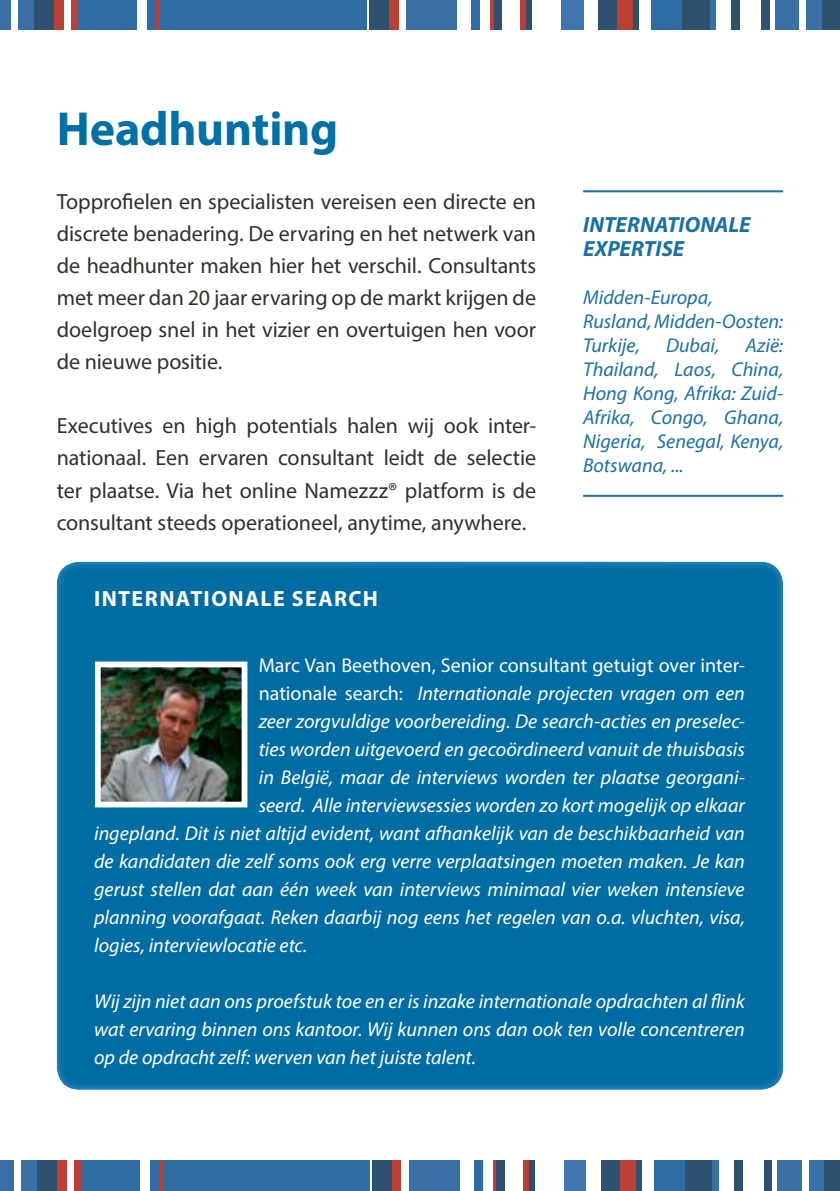
<style>
.page{position:relative;width:840px;height:1191px;background:#fff}
.page>*{position:absolute;margin:0;border:0;box-sizing:border-box;transform-origin:0 0}
.t1{font:700 48px "Myriad Pro";color:#0070a7}
.t2{font:22px/32px "Myriad Pro";color:#362f29;text-align:justify}
.t3{font:italic 700 22px/24px "Myriad Pro";color:#1a70a3}
.t4{font:700 22px "Myriad Pro";letter-spacing:.065em;color:#fff}
.t5{font:italic 20px/28px "Myriad Pro";color:#fff;text-align:justify}
.t6{font:italic 20px/24px "Myriad Pro";color:#1a70a3}
.t7{font:20px "Myriad Pro";color:#fff}
.s1{font-style:normal}
</style>
<div class="page">
<div style="left:55px;top:559px;width:728px;height:532px;background:#006ca4"></div>
<div style="left:0;top:1160px;width:14px;height:31px;background:#3a70a6"></div>
<div style="left:21px;top:1160px;width:16px;height:31px;background:#3a70a6"></div>
<div style="left:37px;top:1160px;width:20px;height:31px;background:#2d516f"></div>
<div style="left:57px;top:1160px;width:10px;height:31px;background:#ba4035"></div>
<div style="left:74px;top:1160px;width:7px;height:31px;background:#ba4035"></div>
<div style="left:81px;top:1160px;width:59px;height:31px;background:#2e6ca1"></div>
<div style="left:150px;top:1160px;width:9px;height:31px;background:#2e6ca1"></div>
<hr style="left:159px;top:1160px;width:4px;height:31px;background:#ba4035">
<div style="left:163px;top:1160px;width:207px;height:31px;background:#2e6ca1"></div>
<div style="left:371px;top:1160px;width:21px;height:31px;background:#2d516f"></div>
<div style="left:392px;top:1160px;width:9px;height:31px;background:#ba4035"></div>
<div style="left:409px;top:1160px;width:51px;height:31px;background:#3a70a6"></div>
<div style="left:473px;top:1160px;width:10px;height:31px;background:#2e6ca1"></div>
<hr style="left:493px;top:1160px;width:3px;height:31px;background:#ba4035">
<div style="left:496px;top:1160px;width:9px;height:31px;background:#2d516f"></div>
<div style="left:523px;top:1160px;width:6px;height:31px;background:#ba4035"></div>
<div style="left:529px;top:1160px;width:6px;height:31px;background:#2d516f"></div>
<div style="left:563px;top:1160px;width:23px;height:31px;background:#4074af"></div>
<div style="left:601px;top:1160px;width:19px;height:31px;background:#2d516f"></div>
<div style="left:620px;top:1160px;width:15px;height:31px;background:#ba4035"></div>
<div style="left:635px;top:1160px;width:6px;height:31px;background:#2d516f"></div>
<div style="left:653px;top:1160px;width:31px;height:31px;background:#2e6ca1"></div>
<div style="left:684px;top:1160px;width:28px;height:31px;background:#2d516f"></div>
<div style="left:712px;top:1160px;width:6px;height:31px;background:#3a70a6"></div>
<div style="left:734px;top:1160px;width:8px;height:31px;background:#2d516f"></div>
<div style="left:764px;top:1160px;width:8px;height:31px;background:#2d516f"></div>
<div style="left:777px;top:1160px;width:24px;height:31px;background:#3a70a6"></div>
<div style="left:808px;top:1160px;width:16px;height:31px;background:#3a70a6"></div>
<div style="left:824px;top:1160px;width:15px;height:31px;background:#2d516f"></div>
<div style="left:0;top:0;width:11px;height:30px;background:#3a70a6"></div>
<div style="left:18px;top:0;width:16px;height:30px;background:#3a70a6"></div>
<div style="left:34px;top:0;width:20px;height:30px;background:#2d516f"></div>
<div style="left:54px;top:0;width:10px;height:30px;background:#ba4035"></div>
<div style="left:71px;top:0;width:7px;height:30px;background:#ba4035"></div>
<div style="left:78px;top:0;width:59px;height:30px;background:#2e6ca1"></div>
<div style="left:147px;top:0;width:9px;height:30px;background:#2e6ca1"></div>
<hr style="left:156px;top:0;width:4px;height:30px;background:#ba4035">
<div style="left:160px;top:0;width:207px;height:30px;background:#2e6ca1"></div>
<div style="left:369px;top:0;width:20px;height:30px;background:#2d516f"></div>
<div style="left:389px;top:0;width:10px;height:30px;background:#ba4035"></div>
<div style="left:406px;top:0;width:51px;height:30px;background:#3a70a6"></div>
<div style="left:471px;top:0;width:9px;height:30px;background:#2e6ca1"></div>
<hr style="left:490px;top:0;width:3px;height:30px;background:#ba4035">
<div style="left:493px;top:0;width:9px;height:30px;background:#2d516f"></div>
<div style="left:520px;top:0;width:6px;height:30px;background:#ba4035"></div>
<div style="left:526px;top:0;width:6px;height:30px;background:#2d516f"></div>
<div style="left:560px;top:0;width:23px;height:30px;background:#4074af"></div>
<div style="left:598px;top:0;width:19px;height:30px;background:#2d516f"></div>
<div style="left:617px;top:0;width:15px;height:30px;background:#ba4035"></div>
<div style="left:632px;top:0;width:6px;height:30px;background:#2d516f"></div>
<div style="left:650px;top:0;width:32px;height:30px;background:#2e6ca1"></div>
<div style="left:682px;top:0;width:27px;height:30px;background:#2d516f"></div>
<div style="left:709px;top:0;width:6px;height:30px;background:#3a70a6"></div>
<div style="left:731px;top:0;width:8px;height:30px;background:#2d516f"></div>
<div style="left:761px;top:0;width:8px;height:30px;background:#2d516f"></div>
<div style="left:774px;top:0;width:24px;height:30px;background:#3a70a6"></div>
<div style="left:805px;top:0;width:16px;height:30px;background:#3a70a6"></div>
<div style="left:821px;top:0;width:18px;height:30px;background:#2d516f"></div>
<hr style="left:583px;top:190px;width:199px;height:2px;background:#1a70a3">
<hr style="left:583px;top:495px;width:199px;height:2px;background:#1a70a3">
<img style="left:102px;top:668px;width:138px;height:132px">
<div style="left:95px;top:661px;width:152px;height:146px;border:6px solid #fff"></div>
<h1 class="t1" style="left:57px;top:98px;width:283px">Headhunting</h1>
<p class="t2" style="left:57px;top:186px;width:481px">Topprofielen en specialisten vereisen een directe en discrete benadering. De ervaring en het netwerk van de headhunter maken hier het verschil. Consultants met meer dan 20 jaar ervaring op de markt krijgen de doelgroep snel in het vizier en overtuigen hen voor de nieuwe positie.</p>
<p class="t2" style="left:57px;top:410px;width:481px">Executives en high potentials halen wij ook inter&shy;nationaal. Een ervaren consultant leidt de selectie ter plaatse. Via het online Namezzz® platform is de consultant steeds operationeel, anytime, anywhere.</p>
<p class="t4" style="left:94px;top:584px;width:13px">INTE</p>
<p class="t4" style="left:145px;top:584px;width:28px">RNATI</p>
<p class="t4" style="left:211px;top:584px;width:32px">ONALE</p>
<p class="t4" style="left:292px;top:584px;width:72px">SEARCH</p>
<p class="t3" style="left:582px;top:212px;width:169px">INTERNATIONALE<br>EXPERTISE</p>
<p class="t6" style="left:583px;top:285px;width:201px">Midden-Europa,<br>Rusland, Midden-Oosten:<br>Turkije,</p>
<p class="t6" style="left:665px;top:333px;width:55px">Dubai,</p>
<p class="t6" style="left:583px;top:333px;width:201px;text-align:justify;text-indent:162px">Azië:<br>Thailand, Laos, China, Hong Kong, Afrika: Zuid-Afrika, Congo, Ghana, Nigeria, Senegal, Kenya, Botswana, ...</p>
<p class="t7" style="left:258px;top:653px;width:487px">Marc Van Beethoven, Senior consultant getuigt over inter-</p>
<p class="t5" style="left:258px;top:679px;width:487px"><span class="s1">nationale search:</span> Internationale projecten vragen om een</p>
<p class="t5" style="left:259px;top:707px;width:487px">zeer zorgvuldige voorbereiding. De search-acties en preselec-</p>
<p class="t5" style="left:259px;top:735px;width:487px">ties worden uitgevoerd en gecoördineerd vanuit de thuisbasis</p>
<p class="t5" style="left:259px;top:763px;width:487px">in België, maar de interviews worden ter plaatse georgani-</p>
<p class="t5" style="left:259px;top:791px;width:487px">seerd. Alle interviewsessies worden zo kort mogelijk op elkaar</p>
<p class="t5" style="left:94px;top:819px;width:652px">ingepland. Dit is niet altijd evident, want afhankelijk van de beschikbaarheid van</p>
<p class="t5" style="left:94px;top:847px;width:652px">de kandidaten die zelf soms ook erg verre verplaatsingen moeten maken. Je kan</p>
<p class="t5" style="left:94px;top:875px;width:651px">gerust stellen dat aan één week van interviews minimaal vier weken intensieve</p>
<p class="t5" style="left:94px;top:903px;width:652px">planning voorafgaat. Reken daarbij nog eens het regelen van o.a. vluchten, visa,</p>
<p class="t5" style="left:94px;top:931px;width:215px">logies, interviewlocatie etc.</p>
<p class="t5" style="left:94px;top:987px;width:652px">Wij zijn niet aan ons proefstuk toe en er is inzake internationale opdrachten al flink wat ervaring binnen ons kantoor. Wij kunnen ons dan ook ten volle concentreren op de opdracht zelf: werven van het juiste talent.</p>
</div>
